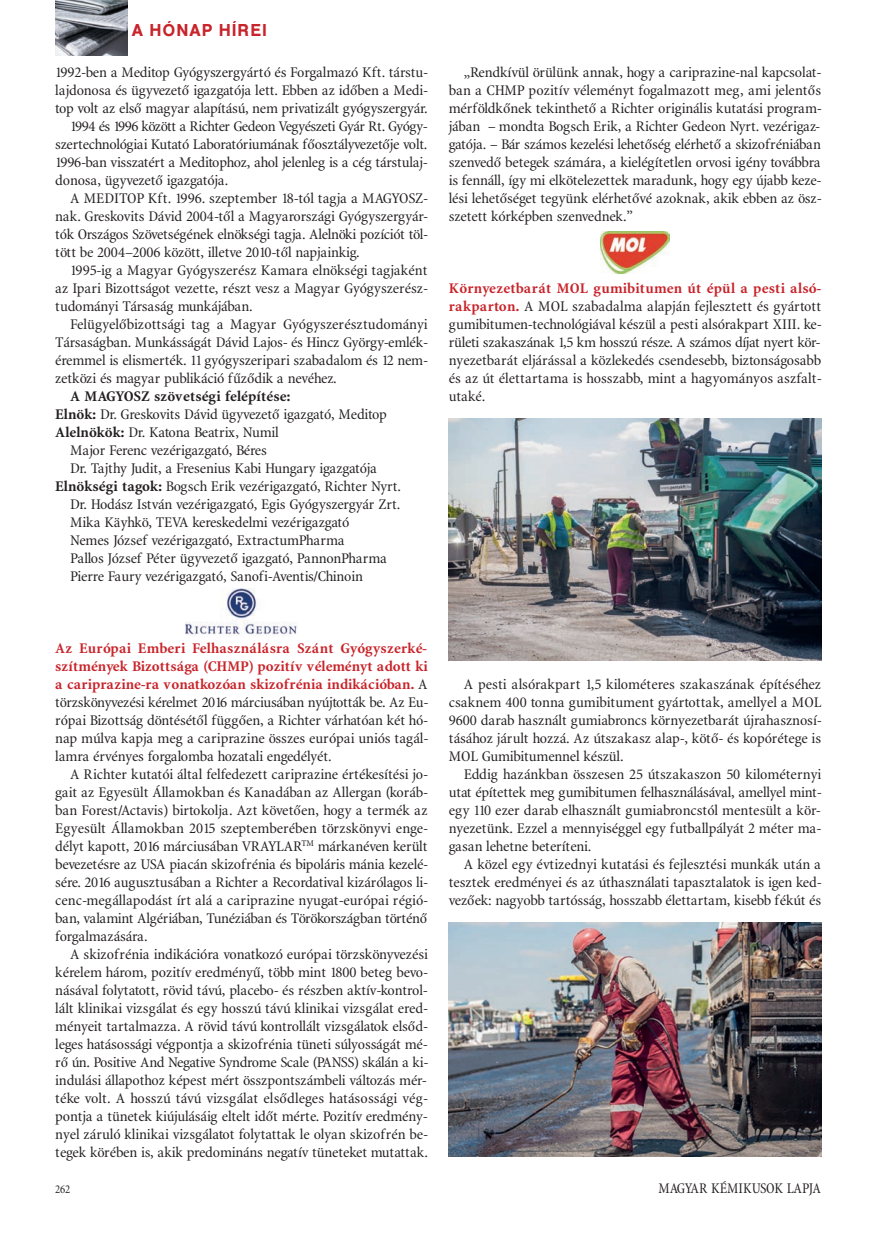
<style>
.page{position:relative;width:872px;height:1233px;background:#fff}
.page>*{position:absolute;margin:0;border:0;box-sizing:border-box;transform-origin:0 0}
.t1{font:500 18px "Nimbus San No 5 TEE";letter-spacing:.05em;color:#c8242b}
.t2{font:15px/18px "Minion Cn PFL";color:#231f20;text-align:justify;scale:1.1 1}
.t3{font:15px "Minion Cn PFL";letter-spacing:-.02em;color:#231f20;scale:1.1 1}
.t4{font:700 15px "Minion Cn PFL";color:#231f20;scale:1.1 1}
.t5{font:15px "Minion Cn PFL";color:#231f20}
.t6{font:12px "Minion Cn PFL";color:#231f20}
.s1{font-weight:700}
.s2{font-weight:700;color:#c8242b}
</style>
<div class="page">
<img style="left:55px;top:0;width:73px;height:55px">
<img style="left:449px;top:419px;width:372px;height:242px">
<img style="left:449px;top:923px;width:372px;height:233px">
<img style="left:186px;top:588px;width:111px;height:47px">
<img style="left:601px;top:232px;width:68px;height:42px">
<p class="t1" style="left:132px;top:24px;width:137px">A HÓNAP HÍREI</p>
<p class="t2" style="left:55px;top:64px;width:340px">1992-ben a Meditop Gyógyszergyártó és Forgalmazó Kft. társtu-</p>
<p class="t2" style="left:55px;top:82px;width:340px">lajdonosa és ügyvezető igazgatója lett. Ebben az időben a Medi-</p>
<p class="t2" style="left:55px;top:100px;width:340px">top volt az első magyar alapítású, nem privatizált gyógyszergyár.</p>
<p class="t3" style="left:70px;top:120px;width:326px">1994 és 1996 között a Richter Gedeon Vegyészeti Gyár Rt. Gyógy-</p>
<p class="t2" style="left:55px;top:136px;width:339px">szertechnológiai Kutató Laboratóriumának főosztályvezetője volt.</p>
<p class="t2" style="left:55px;top:154px;width:339px">1996-ban visszatért a Meditophoz, ahol jelenleg is a cég társtulaj-</p>
<p class="t2" style="left:55px;top:172px;width:158px">donosa, ügyvezető igazgatója.</p>
<p class="t2" style="left:70px;top:190px;width:326px">A MEDITOP Kft. 1996. szeptember 18-tól tagja a MAGYOSZ-</p>
<p class="t2" style="left:55px;top:208px;width:340px">nak. Greskovits Dávid 2004-től a Magyarországi Gyógyszergyár-</p>
<p class="t2" style="left:55px;top:226px;width:340px">tók Országos Szövetségének elnökségi tagja. Alelnöki pozíciót töl-</p>
<p class="t2" style="left:55px;top:244px;width:278px">tött be 2004–2006 között, illetve 2010-től napjainkig.</p>
<p class="t2" style="left:70px;top:262px;width:326px">1995-ig a Magyar Gyógyszerész Kamara elnökségi tagjaként</p>
<p class="t2" style="left:55px;top:280px;width:340px">az Ipari Bizottságot vezette, részt vesz a Magyar Gyógyszerész-</p>
<p class="t2" style="left:55px;top:298px;width:181px">tudományi Társaság munkájában.</p>
<p class="t2" style="left:70px;top:316px;width:326px">Felügyelőbizottsági tag a Magyar Gyógyszerésztudományi</p>
<p class="t2" style="left:55px;top:334px;width:340px">Társaságban. Munkásságát Dávid Lajos- és Hincz György-emlék-</p>
<p class="t2" style="left:55px;top:352px;width:340px">éremmel is elismerték. 11 gyógyszeripari szabadalom és 12 nem-</p>
<p class="t2" style="left:55px;top:370px;width:257px">zetközi és magyar publikáció fűződik a nevéhez.</p>
<p class="t4" style="left:70px;top:390px;width:202px">A MAGYOSZ szövetségi felépítése:</p>
<p class="t2" style="left:55px;top:406px;width:303px"><span class="s1">Elnök:</span> Dr. Greskovits Dávid ügyvezető igazgató, Meditop</p>
<p class="t2" style="left:55px;top:424px;width:204px"><span class="s1">Alelnökök:</span> Dr. Katona Beatrix, Numil</p>
<p class="t2" style="left:70px;top:442px;width:180px">Major Ferenc vezérigazgató, Béres</p>
<p class="t2" style="left:70px;top:460px;width:280px">Dr. Tajthy Judit, a Fresenius Kabi Hungary igazgatója</p>
<p class="t2" style="left:55px;top:478px;width:315px"><span class="s1">Elnökségi tagok:</span> Bogsch Erik vezérigazgató, Richter Nyrt.</p>
<p class="t2" style="left:70px;top:496px;width:301px">Dr. Hodász István vezérigazgató, Egis Gyógyszergyár Zrt.</p>
<p class="t2" style="left:70px;top:514px;width:255px">Mika Käyhkö, TEVA kereskedelmi vezérigazgató</p>
<p class="t2" style="left:70px;top:532px;width:251px">Nemes József vezérigazgató, ExtractumPharma</p>
<p class="t2" style="left:70px;top:550px;width:289px">Pallos József Péter ügyvezető igazgató, PannonPharma</p>
<p class="t2" style="left:70px;top:568px;width:267px">Pierre Faury vezérigazgató, Sanofi-Aventis/Chinoin</p>
<p class="t2" style="left:449px;top:64px;width:340px;text-indent:15px">„Rendkívül örülünk annak, hogy a cariprazine-nal kapcsolat&shy;ban a CHMP pozitív véleményt fogalmazott meg, ami jelentős mérföldkőnek tekinthető a Richter originális kutatási program&shy;jában – mondta Bogsch Erik, a Richter Gedeon Nyrt. vezérigaz&shy;gatója. – Bár számos kezelési lehetőség elérhető a skizofréniában szenvedő betegek számára, a kielégítetlen orvosi igény továbbra is fennáll, így mi elkötelezettek maradunk, hogy egy újabb keze&shy;lési lehetőséget tegyünk elérhetővé azoknak, akik ebben az ösz&shy;szetett kórképben szenvednek.”</p>
<p class="t2" style="left:449px;top:280px;width:340px"><span class="s2">Környezetbarát MOL gumibitumen út épül a pesti alsó&shy;rakparton.</span> A MOL szabadalma alapján fejlesztett és gyártott gumibitumen-technológiával készül a pesti alsórakpart XIII. ke&shy;rületi szakaszának 1,5 km hosszú része. A számos díjat nyert kör&shy;nyezetbarát eljárással a közlekedés csendesebb, biztonságosabb és az út élettartama is hosszabb, mint a hagyományos aszfalt&shy;utaké.</p>
<p class="t2" style="left:55px;top:640px;width:340px"><span class="s2">Az Európai Emberi Felhasználásra Szánt Gyógyszerké&shy;szítmények Bizottsága (CHMP) pozitív véleményt adott ki a cariprazine-ra vonatkozóan skizofrénia indikációban.</span> A törzskönyvezési kérelmet 2016 márciusában nyújtották be. Az Eu&shy;rópai Bizottság döntésétől függően, a Richter várhatóan két hó&shy;nap múlva kapja meg a cariprazine összes európai uniós tagál&shy;lamra érvényes forgalomba hozatali engedélyét.</p>
<p class="t2" style="left:55px;top:766px;width:340px;text-indent:15px">A Richter kutatói által felfedezett cariprazine értékesítési jo&shy;gait az Egyesült Államokban és Kanadában az Allergan (koráb&shy;ban Forest/Actavis) birtokolja. Azt követően, hogy a termék az Egyesült Államokban 2015 szeptemberében törzskönyvi enge&shy;délyt kapott, 2016 márciusában VRAYLAR<sup>TM</sup> márkanéven került bevezetésre az USA piacán skizofrénia és bipoláris mánia kezelé&shy;sére. 2016 augusztusában a Richter a Recordatival kizárólagos li&shy;cenc-megállapodást írt alá a cariprazine nyugat-európai régió&shy;ban, valamint Algériában, Tunéziában és Törökországban történő forgalmazására.</p>
<p class="t2" style="left:55px;top:946px;width:340px;text-indent:15px">A skizofrénia indikációra vonatkozó európai törzskönyvezési kérelem három, pozitív eredményű, több mint 1800 beteg bevo&shy;násával folytatott, rövid távú, placebo- és részben aktív-kontrol&shy;lált klinikai vizsgálat és egy hosszú távú klinikai vizsgálat ered&shy;ményeit tartalmazza. A rövid távú kontrollált vizsgálatok elsőd&shy;leges hatásossági végpontja a skizofrénia tüneti súlyosságát mé&shy;rő ún. Positive And Negative Syndrome Scale (PANSS) skálán a ki&shy;indulási állapothoz képest mért összpontszámbeli változás mér&shy;téke volt. A hosszú távú vizsgálat elsődleges hatásossági vég&shy;pontja a tünetek kiújulásáig eltelt időt mérte. Pozitív eredmény&shy;nyel záruló klinikai vizsgálatot folytattak le olyan skizofrén be&shy;tegek körében is, akik predomináns negatív tüneteket mutattak.</p>
<p class="t6" style="left:55px;top:1184px;width:16px">262</p>
<p class="t5" style="left:658px;top:1182px;width:164px">MAGYAR KÉMIKUSOK LAPJA</p>
<p class="t2" style="left:449px;top:676px;width:340px;text-indent:15px">A pesti alsórakpart 1,5 kilométeres szakaszának építéséhez csaknem 400 tonna gumibitument gyártottak, amellyel a MOL 9600 darab használt gumiabroncs környezetbarát újrahasznosí&shy;tásához járult hozzá. Az útszakasz alap-, kötő- és kopórétege is MOL Gumibitumennel készül.</p>
<p class="t2" style="left:449px;top:766px;width:340px;text-indent:15px">Eddig hazánkban összesen 25 útszakaszon 50 kilométernyi utat építettek meg gumibitumen felhasználásával, amellyel mint&shy;egy 110 ezer darab elhasznált gumiabroncstól mentesült a kör&shy;nyezetünk. Ezzel a mennyiséggel egy futballpályát 2 méter ma&shy;gasan lehetne beteríteni.</p>
<p class="t2" style="left:449px;top:856px;width:340px;text-indent:15px">A közel egy évtizednyi kutatási és fejlesztési munkák után a tesztek eredményei és az úthasználati tapasztalatok is igen ked&shy;vezőek: nagyobb tartósság, hosszabb élettartam, kisebb fékút és</p>
</div>
